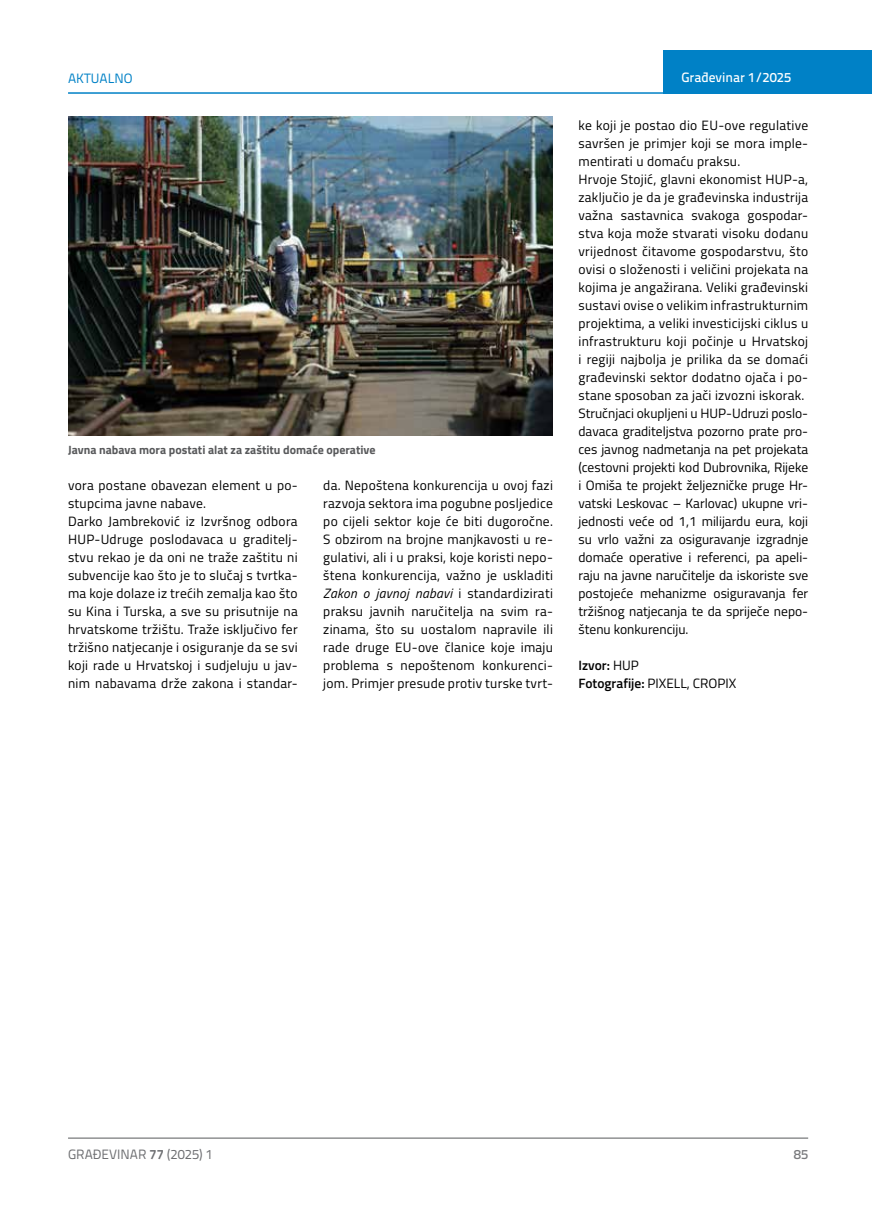
<style>
.page{position:relative;width:872px;height:1212px;background:#fff}
.page>*{position:absolute;margin:0;border:0;box-sizing:border-box;transform-origin:0 0}
.t1{font:13.5px/18px "Titillium";letter-spacing:.02em;color:#000}
.t2{font:600 13.5px/18px "Titillium";color:#000}
.t3{font:13.5px "Titillium Text 22 L";color:#6d6e71}
.t4{font:500 13.5px "Titillium Text 22 L";color:#fff}
.t5{font:13.5px "Titillium Text 22 L";color:#0081c6}
.t6{font:500 13.5px "Titillium Text 22 L";color:#797a7d}
.t7{font:700 12px "Titillium";color:#58595b}
.s1{font-style:italic}
.s2{font-weight:400}
.s3{font-weight:700}
</style>
<div class="page">
<div style="left:663px;top:50px;width:209px;height:44px;background:#0081c6"></div>
<hr style="left:68px;top:92px;width:804px;height:2px;background:#0081c6">
<hr style="left:68px;top:1138px;width:740px;height:1px;background:#58595b">
<img style="left:68px;top:117px;width:485px;height:319px">
<p class="t5" style="left:68px;top:68px;width:66px">AKTUALNO</p>
<p class="t4" style="left:681px;top:67px;width:111px">Građevinar 1/2025</p>
<p class="t7" style="left:68px;top:440px;width:309px">Javna nabava mora postati alat za zaštitu domaće operative</p>
<p class="t1" style="left:68px;top:475px;width:231px">vora postane obavezan element u po&shy;stupcima javne nabave.<br>Darko Jambreković iz Izvršnog odbora HUP-Udruge poslodavaca u graditelj&shy;stvu rekao je da oni ne traže zaštitu ni subvencije kao što je to slučaj s tvrtka&shy;ma koje dolaze iz trećih zemalja kao što su Kina i Turska, a sve su prisutnije na hrvatskome tržištu. Traže isključivo fer tržišno natjecanje i osiguranje da se svi koji rade u Hrvatskoj i sudjeluju u jav&shy;nim nabavama drže zakona i standar-</p>
<p class="t1" style="left:323px;top:475px;width:231px;text-align:justify">da. Nepoštena konkurencija u ovoj fazi razvoja sektora ima pogubne posljedice po cijeli sektor koje će biti dugoročne.<br>S obzirom na brojne manjkavosti u re&shy;gulativi, ali i u praksi, koje koristi nepo&shy;štena konkurencija, važno je uskladiti <span class="s1">Zakon o javnoj nabavi</span> i standardizirati praksu javnih naručitelja na svim ra&shy;zinama, što su uostalom napravile ili rade druge EU-ove članice koje imaju problema s nepoštenom konkurenci&shy;jom. Primjer presude protiv turske tvrt-</p>
<p class="t1" style="left:578px;top:115px;width:231px">ke koji je postao dio EU-ove regulative savršen je primjer koji se mora imple&shy;mentirati u domaću praksu.<br>Hrvoje Stojić, glavni ekonomist HUP-a, zaključio je da je građevinska industrija važna sastavnica svakoga gospodar&shy;stva koja može stvarati visoku dodanu vrijednost čitavome gospodarstvu, što ovisi o složenosti i veličini projekata na kojima je angažirana. Veliki građevinski sustavi ovise o velikim infrastrukturnim projektima, a veliki investicijski ciklus u infrastrukturu koji počinje u Hrvatskoj i regiji najbolja je prilika da se domaći građevinski sektor dodatno ojača i po&shy;stane sposoban za jači izvozni iskorak.<br>Stručnjaci okupljeni u HUP-Udruzi poslo&shy;davaca graditeljstva pozorno prate pro&shy;ces javnog nadmetanja na pet projekata (cestovni projekti kod Dubrovnika, Rijeke i Omiša te projekt željezničke pruge Hr&shy;vatski Leskovac – Karlovac) ukupne vri&shy;jednosti veće od 1,1 milijardu eura, koji su vrlo važni za osiguravanje izgradnje domaće operative i referenci, pa apeli&shy;raju na javne naručitelje da iskoriste sve postojeće mehanizme osiguravanja fer tržišnog natjecanja te da spriječe nepo&shy;štenu konkurenciju.</p>
<p class="t2" style="left:578px;top:655px;width:159px">Izvor: <span class="s2">HUP<br></span>Fotografije: <span class="s2">PIXELL, CROPIX</span></p>
<p class="t3" style="left:68px;top:1144px;width:146px">GRAĐEVINAR <span class="s3">77</span> (2025) 1</p>
<p class="t6" style="left:794px;top:1144px;width:16px">85</p>
</div>
